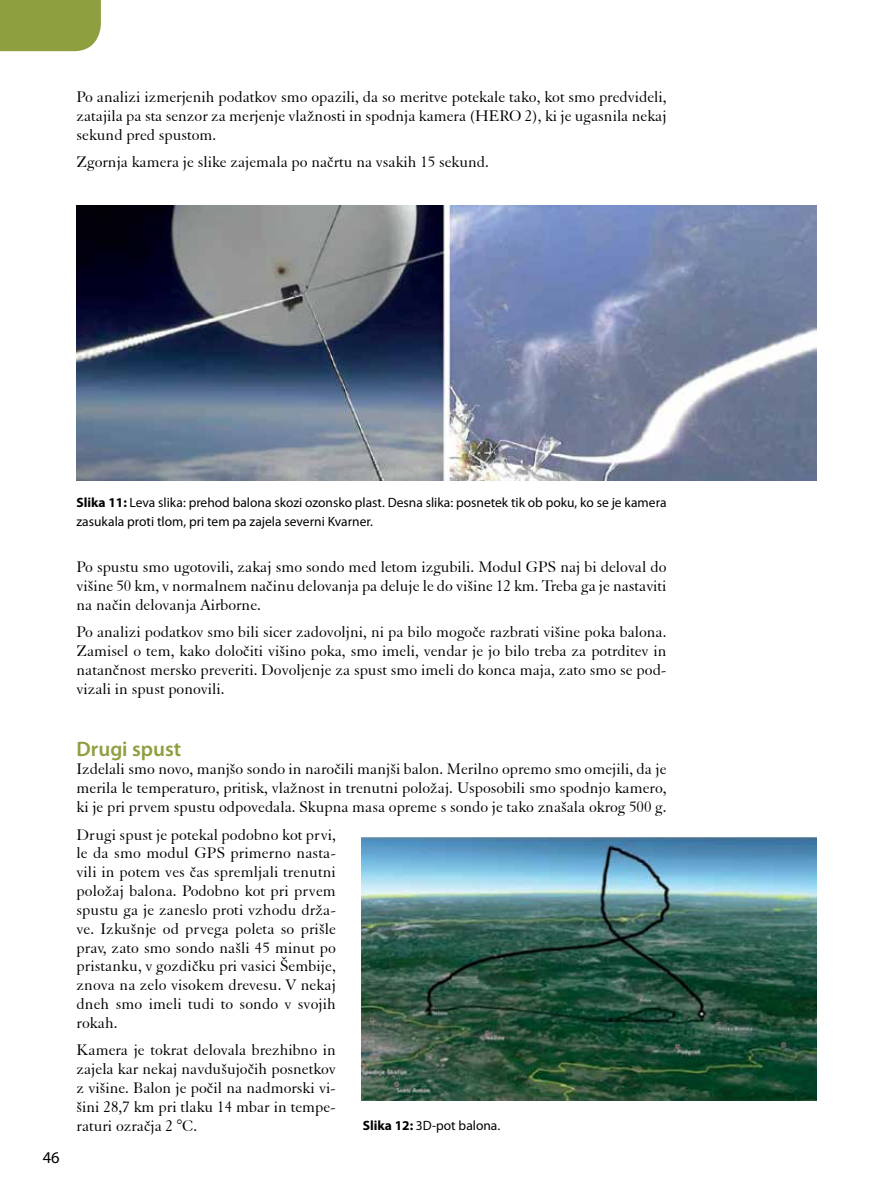
<style>
.page{position:relative;width:893px;height:1191px;background:#fff}
.page>*{position:absolute;margin:0;border:0;box-sizing:border-box;transform-origin:0 0}
.t1{font:600 21px "Myriad Pro";color:#8d9f3f}
.t2{font:16.5px/18.9px "Elegant Garamond BT";color:#000;text-align:justify}
.t3{font:16.5px "Myriad Pro";color:#000}
.t4{font:13.5px/18.8px "Myriad Pro";color:#000}
.s1{font-weight:700}
</style>
<div class="page">
<div style="left:0;top:0;width:101px;height:51px;background:#8d9f3f"></div>
<img style="left:77px;top:205px;width:739px;height:275px">
<img style="left:361px;top:838px;width:455px;height:262px">
<p class="t2" style="left:77px;top:87px;width:591px">Po analizi izmerjenih podatkov smo opazili, da so meritve potekale tako, kot smo predvideli, zatajila pa sta senzor za merjenje vlažnosti in spodnja kamera (HERO 2), ki je ugasnila nekaj sekund pred spustom.</p>
<p class="t2" style="left:77px;top:152px;width:414px">Zgornja kamera je slike zajemala po načrtu na vsakih 15 sekund.</p>
<p class="t3" style="left:43px;top:1147px;width:18px">46</p>
<p class="t4" style="left:77px;top:493px;width:591px"><span class="s1">Slika 11:</span> Leva slika: prehod balona skozi ozonsko plast. Desna slika: posnetek tik ob poku, ko se je kamera zasukala proti tlom, pri tem pa zajela severni Kvarner.</p>
<p class="t2" style="left:77px;top:557px;width:591px">Po spustu smo ugotovili, zakaj smo sondo med letom izgubili. Modul GPS naj bi deloval do višine 50 km, v normalnem načinu delovanja pa deluje le do višine 12 km. Treba ga je nastaviti na način delovanja Airborne.</p>
<p class="t2" style="left:77px;top:622px;width:591px">Po analizi podatkov smo bili sicer zadovoljni, ni pa bilo mogoče razbrati višine poka balona.<br>Zamisel o tem, kako določiti višino poka, smo imeli, vendar je jo bilo treba za potrditev in natančnost mersko preveriti. Dovoljenje za spust smo imeli do konca maja, zato smo se pod&shy;vizali in spust ponovili.</p>
<p class="t1" style="left:77px;top:735px;width:106px">Drugi spust</p>
<p class="t2" style="left:77px;top:759px;width:591px">Izdelali smo novo, manjšo sondo in naročili manjši balon. Merilno opremo smo omejili, da je merila le temperaturo, pritisk, vlažnost in trenutni položaj. Usposobili smo spodnjo kamero, ki je pri prvem spustu odpovedala. Skupna masa opreme s sondo je tako znašala okrog 500 g.</p>
<p class="t2" style="left:77px;top:824px;width:261px">Drugi spust je potekal podobno kot prvi, le da smo modul GPS primerno nasta&shy;vili in potem ves čas spremljali trenutni položaj balona. Podobno kot pri prvem spustu ga je zaneslo proti vzhodu drža&shy;ve. Izkušnje od prvega poleta so prišle prav, zato smo sondo našli 45 minut po pristanku, v gozdičku pri vasici Šembije, znova na zelo visokem drevesu. V nekaj dneh smo imeli tudi to sondo v svojih rokah.</p>
<p class="t2" style="left:77px;top:1040px;width:261px">Kamera je tokrat delovala brezhibno in zajela kar nekaj navdušujočih posnetkov z višine. Balon je počil na nadmorski vi&shy;šini 28,7 km pri tlaku 14 mbar in tempe&shy;raturi ozračja 2 °C.</p>
<p class="t4" style="left:363px;top:1115px;width:139px"><span class="s1">Slika 12:</span> 3D-pot balona.</p>
</div>
